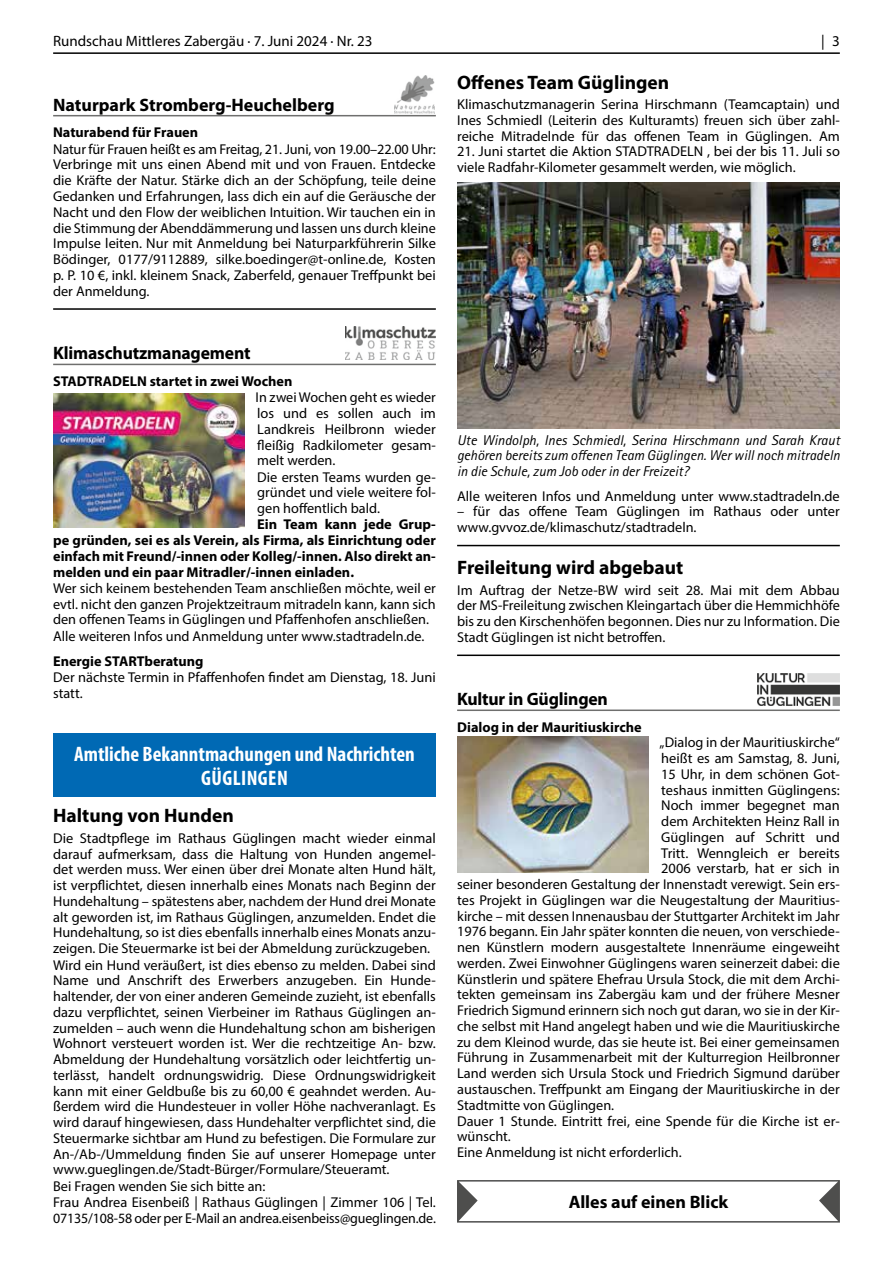
<style>
.page{position:relative;width:893px;height:1263px;background:#fff}
.page>*{position:absolute;margin:0;border:0;box-sizing:border-box;transform-origin:0 0}
.t1{font:700 condensed 21px/24px "Myriad Pro";color:#fff;text-align:center}
.t2{font:700 19.5px "Myriad Pro";color:#000}
.t3{font:700 18px "Myriad Pro";letter-spacing:-.01em;color:#000}
.t4{font:15px "Myriad Pro";color:#000}
.t5{font:14.25px/15.8px "Myriad Pro";color:#000}
.t6{font:700 14.25px/15.8px "Myriad Pro";color:#000;text-align:justify}
.t7{font:italic 14.25px/15.8px "Rotis Sans Serif W1 G";color:#000;text-align:justify}
</style>
<div class="page">
<hr style="left:53px;top:52px;width:787px;height:2px;background:#000">
<hr style="left:53px;top:308px;width:383px;height:2px;background:#000">
<div style="left:393px;top:75px;width:42px;height:42px;background:#f5f5f5"></div>
<img style="left:394px;top:76px;width:41px;height:38px">
<hr style="left:53px;top:115px;width:383px;height:1px;background:#6f6f6e">
<hr style="left:53px;top:364px;width:383px;height:1px;background:#6f6f6e">
<img style="left:345px;top:327px;width:90px;height:32px">
<img style="left:53px;top:393px;width:191px;height:134px">
<div style="left:53px;top:733px;width:383px;height:64px;background:#0069b4"></div>
<hr style="left:457px;top:545px;width:383px;height:1px;background:#000">
<hr style="left:457px;top:654px;width:383px;height:2px;background:#000">
<img style="left:457px;top:182px;width:383px;height:247px">
<hr style="left:457px;top:709px;width:383px;height:2px;background:#6f6f6e">
<img style="left:757px;top:673px;width:82px;height:33px">
<img style="left:457px;top:737px;width:191px;height:136px">
<div style="left:457px;top:1180px;width:383px;height:42px;border:2px solid #4e4e4d"></div>
<svg style="left:457px;top:1180px;width:21px;height:42px"></svg>
<svg style="left:819px;top:1180px;width:20px;height:42px"></svg>
<p class="t4" style="left:53px;top:32px;width:321px">Rundschau Mittleres Zabergäu · 7. Juni 2024 · Nr. 23</p>
<p class="t4" style="left:821px;top:32px;width:20px">| 3</p>
<p class="t3" style="left:53px;top:93px;width:283px">Naturpark Stromberg-Heuchelberg</p>
<p class="t6" style="left:53px;top:124px;width:147px">Naturabend für Frauen</p>
<p class="t5" style="left:53px;top:141px;width:384px;text-align:justify">Natur für Frauen heißt es am Freitag, 21. Juni, von 19.00–22.00 Uhr:<br>Verbringe mit uns einen Abend mit und von Frauen. Entdecke die Kräfte der Natur. Stärke dich an der Schöpfung, teile deine Gedanken und Erfahrungen, lass dich ein auf die Geräusche der Nacht und den Flow der weiblichen Intuition. Wir tauchen ein in die Stimmung der Abenddämmerung und lassen uns durch kleine Impulse leiten. Nur mit Anmeldung bei Naturparkführerin Silke Bödinger, 0177/9112889, silke.boedinger@t-online.de, Kosten p. P. 10 €, inkl. kleinem Snack, Zaberfeld, genauer Treffpunkt bei der Anmeldung.</p>
<p class="t3" style="left:53px;top:342px;width:199px">Klimaschutzmanagement</p>
<p class="t6" style="left:53px;top:373px;width:241px">STADTRADELN startet in zwei Wochen</p>
<p class="t5" style="left:256px;top:389px;width:182px">In zwei Wochen geht es wieder los und es sollen auch im<br>Landkreis Heilbronn wieder fleißig Radkilometer gesam&shy;melt werden.<br>Die ersten Teams wurden ge&shy;gründet und viele weitere fol&shy;gen hoffentlich bald.</p>
<p class="t6" style="left:53px;top:516px;width:384px;text-indent:204px">Ein Team kann jede Grup&shy;pe gründen, sei es als Verein, als Firma, als Einrichtung oder einfach mit Freund/-innen oder Kolleg/-innen. Also direkt an&shy;melden und ein paar Mitradler/-innen einladen.</p>
<p class="t5" style="left:53px;top:580px;width:384px">Wer sich keinem bestehenden Team anschließen möchte, weil er evtl. nicht den ganzen Projektzeitraum mitradeln kann, kann sich den offenen Teams in Güglingen und Pfaffenhofen anschließen.<br>Alle weiteren Infos und Anmeldung unter www.stadtradeln.de.</p>
<p class="t6" style="left:53px;top:652px;width:152px">Energie STARTberatung</p>
<p class="t5" style="left:53px;top:669px;width:384px">Der nächste Termin in Pfaffenhofen findet am Dienstag, 18. Juni statt.</p>
<h1 class="t1" style="left:74px;top:741px;width:342px">Amtliche Bekanntmachungen und Nachrichten<br>GÜGLINGEN</h1>
<h2 class="t2" style="left:53px;top:803px;width:182px">Haltung von Hunden</h2>
<p class="t5" style="left:53px;top:830px;width:384px">Die Stadtpflege im Rathaus Güglingen macht wieder einmal darauf aufmerksam, dass die Haltung von Hunden angemel&shy;det werden muss. Wer einen über drei Monate alten Hund hält, ist verpflichtet, diesen innerhalb eines Monats nach Beginn der Hundehaltung – spätestens aber, nachdem der Hund drei Monate alt geworden ist, im Rathaus Güglingen, anzumelden. Endet die Hundehaltung, so ist dies ebenfalls innerhalb eines Monats anzu&shy;zeigen. Die Steuermarke ist bei der Abmeldung zurückzugeben.<br>Wird ein Hund veräußert, ist dies ebenso zu melden. Dabei sind Name und Anschrift des Erwerbers anzugeben. Ein Hunde&shy;haltender, der von einer anderen Gemeinde zuzieht, ist ebenfalls dazu verpflichtet, seinen Vierbeiner im Rathaus Güglingen an&shy;zumelden – auch wenn die Hundehaltung schon am bisherigen Wohnort versteuert worden ist. Wer die rechtzeitige An- bzw.<br>Abmeldung der Hundehaltung vorsätzlich oder leichtfertig un&shy;terlässt, handelt ordnungswidrig. Diese Ordnungswidrigkeit kann mit einer Geldbuße bis zu 60,00 € geahndet werden. Au&shy;ßerdem wird die Hundesteuer in voller Höhe nachveranlagt. Es wird darauf hingewiesen, dass Hundehalter verpflichtet sind, die Steuermarke sichtbar am Hund zu befestigen. Die Formulare zur An-/Ab-/Ummeldung finden Sie auf unserer Homepage unter www.gueglingen.de/Stadt-Bürger/Formulare/Steueramt.<br>Bei Fragen wenden Sie sich bitte an:<br>Frau Andrea Eisenbeiß | Rathaus Güglingen | Zimmer 106 | Tel.<br>07135/108-58 oder per E-Mail an andrea.eisenbeiss@gueglingen.de.</p>
<h2 class="t2" style="left:457px;top:70px;width:214px">Offenes Team Güglingen</h2>
<p class="t5" style="left:457px;top:96px;width:384px;text-align:justify">Klimaschutzmanagerin Serina Hirschmann (Teamcaptain) und Ines Schmiedl (Leiterin des Kulturamts) freuen sich über zahl&shy;reiche Mitradelnde für das offenen Team in Güglingen. Am</p>
<p class="t5" style="left:457px;top:144px;width:384px">21. Juni startet die Aktion STADTRADELN , bei der bis 11. Juli so viele Radfahr-Kilometer gesammelt werden, wie möglich.</p>
<p class="t7" style="left:457px;top:432px;width:384px">Ute Windolph, Ines Schmiedl, Serina Hirschmann und Sarah Kraut gehören bereits zum offenen Team Güglingen. Wer will noch mitradeln in die Schule, zum Job oder in der Freizeit?</p>
<p class="t5" style="left:457px;top:488px;width:384px">Alle weiteren Infos und Anmeldung unter www.stadtradeln.de</p>
<p class="t5" style="left:457px;top:503px;width:384px">– für das offene Team Güglingen im Rathaus oder unter www.gvvoz.de/klimaschutz/stadtradeln.</p>
<h2 class="t2" style="left:457px;top:555px;width:228px">Freileitung wird abgebaut</h2>
<p class="t5" style="left:457px;top:582px;width:384px;text-align:justify">Im Auftrag der Netze-BW wird seit 28. Mai mit dem Abbau der MS-Freileitung zwischen Kleingartach über die Hemmichhöfe bis zu den Kirschenhöfen begonnen. Dies nur zu Information. Die Stadt Güglingen ist nicht betroffen.</p>
<p class="t3" style="left:457px;top:687px;width:152px">Kultur in Güglingen</p>
<p class="t6" style="left:457px;top:718px;width:186px">Dialog in der Mauritiuskirche</p>
<p class="t5" style="left:660px;top:734px;width:182px">„Dialog in der Mauritiuskirche“</p>
<p class="t5" style="left:661px;top:750px;width:180px">heißt es am Samstag, 8. Juni,</p>
<p class="t5" style="left:661px;top:766px;width:180px">15 Uhr, in dem schönen Got-</p>
<p class="t5" style="left:661px;top:782px;width:180px">teshaus inmitten Güglingens:</p>
<p class="t5" style="left:661px;top:797px;width:180px">Noch immer begegnet man</p>
<p class="t5" style="left:661px;top:813px;width:180px">dem Architekten Heinz Rall in</p>
<p class="t5" style="left:661px;top:829px;width:180px">Güglingen auf Schritt und</p>
<p class="t5" style="left:661px;top:845px;width:180px">Tritt. Wenngleich er bereits</p>
<p class="t5" style="left:661px;top:860px;width:180px">2006 verstarb, hat er sich in</p>
<p class="t5" style="left:457px;top:876px;width:384px">seiner besonderen Gestaltung der Innenstadt verewigt. Sein ers-</p>
<p class="t5" style="left:457px;top:892px;width:383px">tes Projekt in Güglingen war die Neugestaltung der Mauritius-</p>
<p class="t5" style="left:457px;top:908px;width:384px">kirche – mit dessen Innenausbau der Stuttgarter Architekt im Jahr</p>
<p class="t5" style="left:457px;top:923px;width:384px">1976 begann. Ein Jahr später konnten die neuen, von verschiede-</p>
<p class="t5" style="left:457px;top:939px;width:384px">nen Künstlern modern ausgestaltete Innenräume eingeweiht</p>
<p class="t5" style="left:457px;top:955px;width:384px">werden. Zwei Einwohner Güglingens waren seinerzeit dabei: die</p>
<p class="t5" style="left:457px;top:971px;width:384px">Künstlerin und spätere Ehefrau Ursula Stock, die mit dem Archi-</p>
<p class="t5" style="left:457px;top:986px;width:384px">tekten gemeinsam ins Zabergäu kam und der frühere Mesner</p>
<p class="t5" style="left:457px;top:1002px;width:384px">Friedrich Sigmund erinnern sich noch gut daran, wo sie in der Kir-</p>
<p class="t5" style="left:457px;top:1018px;width:384px">che selbst mit Hand angelegt haben und wie die Mauritiuskirche</p>
<p class="t5" style="left:457px;top:1034px;width:384px">zu dem Kleinod wurde, das sie heute ist. Bei einer gemeinsamen</p>
<p class="t5" style="left:457px;top:1049px;width:384px">Führung in Zusammenarbeit mit der Kulturregion Heilbronner</p>
<p class="t5" style="left:457px;top:1065px;width:384px">Land werden sich Ursula Stock und Friedrich Sigmund darüber</p>
<p class="t5" style="left:457px;top:1081px;width:384px">austauschen. Treffpunkt am Eingang der Mauritiuskirche in der</p>
<p class="t5" style="left:457px;top:1097px;width:159px">Stadtmitte von Güglingen.</p>
<p class="t5" style="left:457px;top:1113px;width:384px">Dauer 1 Stunde. Eintritt frei, eine Spende für die Kirche ist er-</p>
<p class="t5" style="left:457px;top:1128px;width:55px">wünscht.</p>
<p class="t5" style="left:457px;top:1144px;width:226px">Eine Anmeldung ist nicht erforderlich.</p>
<p class="t3" style="left:569px;top:1190px;width:161px">Alles auf einen Blick</p>
</div>
